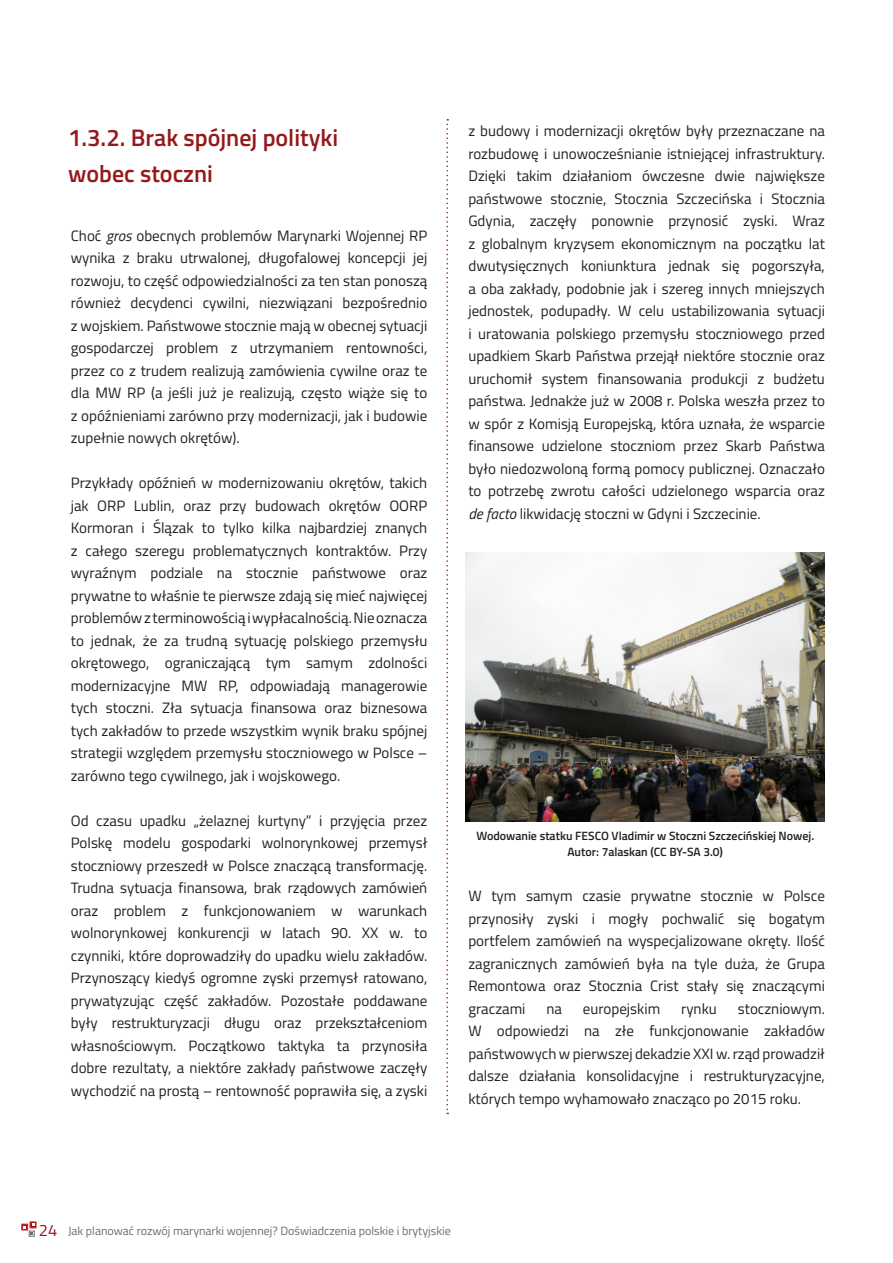
<style>
.page{position:relative;width:893px;height:1263px;background:#fff}
.page>*{position:absolute;margin:0;border:0;box-sizing:border-box;transform-origin:0 0}
.t1{font:600 24px/36px "Titillium Web";color:#94191c}
.t2{font:15px/22.5px "Titillium Web";color:#231f20;text-align:justify}
.t3{font:600 12px/16.5px "Titillium Web";color:#231f20;text-align:center}
.t4{font:12px "Titillium Web";color:#6c6d70}
.s1{font-style:italic}
.s2{font-size:16.5px;color:#94191c}
</style>
<div class="page">
<svg style="left:21px;top:1223px;width:7px;height:7px"></svg>
<svg style="left:30px;top:1221px;width:6px;height:7px"></svg>
<svg style="left:24px;top:1224px;width:11px;height:12px"></svg>
<svg style="left:446px;top:119px;width:2px;height:995px"></svg>
<img style="left:466px;top:552px;width:359px;height:269px">
<h1 class="t1" style="left:68px;top:119px;width:272px">1.3.2. Brak spójnej polityki wobec stoczni</h1>
<p class="t2" style="left:71px;top:224px;width:358px">Choć <span class="s1">gros</span> obecnych problemów Marynarki Wojennej RP wynika z braku utrwalonej, długofalowej koncepcji jej rozwoju, to część odpowiedzialności za ten stan ponoszą również decydenci cywilni, niezwiązani bezpośrednio z wojskiem. Państwowe stocznie mają w obecnej sytuacji gospodarczej problem z utrzymaniem rentowności, przez co z trudem realizują zamówienia cywilne oraz te dla MW RP (a jeśli już je realizują, często wiąże się to z opóźnieniami zarówno przy modernizacji, jak i budowie zupełnie nowych okrętów).</p>
<p class="t2" style="left:71px;top:471px;width:358px">Przykłady opóźnień w modernizowaniu okrętów, takich jak ORP Lublin, oraz przy budowach okrętów OORP Kormoran i Ślązak to tylko kilka najbardziej znanych z całego szeregu problematycznych kontraktów. Przy wyraźnym podziale na stocznie państwowe oraz prywatne to właśnie te pierwsze zdają się mieć najwięcej problemów z terminowością i wypłacalnością. Nie oznacza to jednak, że za trudną sytuację polskiego przemysłu okrętowego, ograniczającą tym samym zdolności modernizacyjne MW RP, odpowiadają managerowie tych stoczni. Zła sytuacja finansowa oraz biznesowa tych zakładów to przede wszystkim wynik braku spójnej strategii względem przemysłu stoczniowego w Polsce – zarówno tego cywilnego, jak i wojskowego.</p>
<p class="t2" style="left:71px;top:809px;width:358px">Od czasu upadku „żelaznej kurtyny” i przyjęcia przez Polskę modelu gospodarki wolnorynkowej przemysł stoczniowy przeszedł w Polsce znaczącą transformację.<br>Trudna sytuacja finansowa, brak rządowych zamówień oraz problem z funkcjonowaniem w warunkach wolnorynkowej konkurencji w latach 90. XX w. to czynniki, które doprowadziły do upadku wielu zakładów.<br>Przynoszący kiedyś ogromne zyski przemysł ratowano, prywatyzując część zakładów. Pozostałe poddawane były restrukturyzacji długu oraz przekształceniom własnościowym. Początkowo taktyka ta przynosiła dobre rezultaty, a niektóre zakłady państwowe zaczęły wychodzić na prostą – rentowność poprawiła się, a zyski</p>
<p class="t2" style="left:468px;top:119px;width:358px">z budowy i modernizacji okrętów były przeznaczane na rozbudowę i unowocześnianie istniejącej infrastruktury.<br>Dzięki takim działaniom ówczesne dwie największe państwowe stocznie, Stocznia Szczecińska i Stocznia Gdynia, zaczęły ponownie przynosić zyski. Wraz z globalnym kryzysem ekonomicznym na początku lat dwutysięcznych koniunktura jednak się pogorszyła, a oba zakłady, podobnie jak i szereg innych mniejszych jednostek, podupadły. W celu ustabilizowania sytuacji i uratowania polskiego przemysłu stoczniowego przed upadkiem Skarb Państwa przejął niektóre stocznie oraz uruchomił system finansowania produkcji z budżetu państwa. Jednakże już w 2008 r. Polska weszła przez to w spór z Komisją Europejską, która uznała, że wsparcie finansowe udzielone stoczniom przez Skarb Państwa było niedozwoloną formą pomocy publicznej. Oznaczało to potrzebę zwrotu całości udzielonego wsparcia oraz <span class="s1">de facto</span> likwidację stoczni w Gdyni i Szczecinie.</p>
<p class="t3" style="left:476px;top:827px;width:339px">Wodowanie statku FESCO Vladimir w Stoczni Szczecińskiej Nowej.<br>Autor: 7alaskan (CC BY-SA 3.0)</p>
<p class="t2" style="left:468px;top:884px;width:358px">W tym samym czasie prywatne stocznie w Polsce przynosiły zyski i mogły pochwalić się bogatym portfelem zamówień na wyspecjalizowane okręty. Ilość zagranicznych zamówień była na tyle duża, że Grupa Remontowa oraz Stocznia Crist stały się znaczącymi graczami</p>
<p class="t2" style="left:546px;top:996px;width:17px">na</p>
<p class="t2" style="left:583px;top:996px;width:79px">europejskim</p>
<p class="t2" style="left:681px;top:996px;width:37px">rynku</p>
<p class="t2" style="left:468px;top:996px;width:358px;text-indent:269px">stoczniowym.<br>W odpowiedzi na złe funkcjonowanie zakładów państwowych w pierwszej dekadzie XXI w. rząd prowadził dalsze działania konsolidacyjne i restrukturyzacyjne, których tempo wyhamowało znacząco po 2015 roku.</p>
<p class="t4" style="left:39px;top:1222px;width:414px"><span class="s2">24</span> Jak planować rozwój marynarki wojennej? Doświadczenia polskie i brytyjskie</p>
</div>
